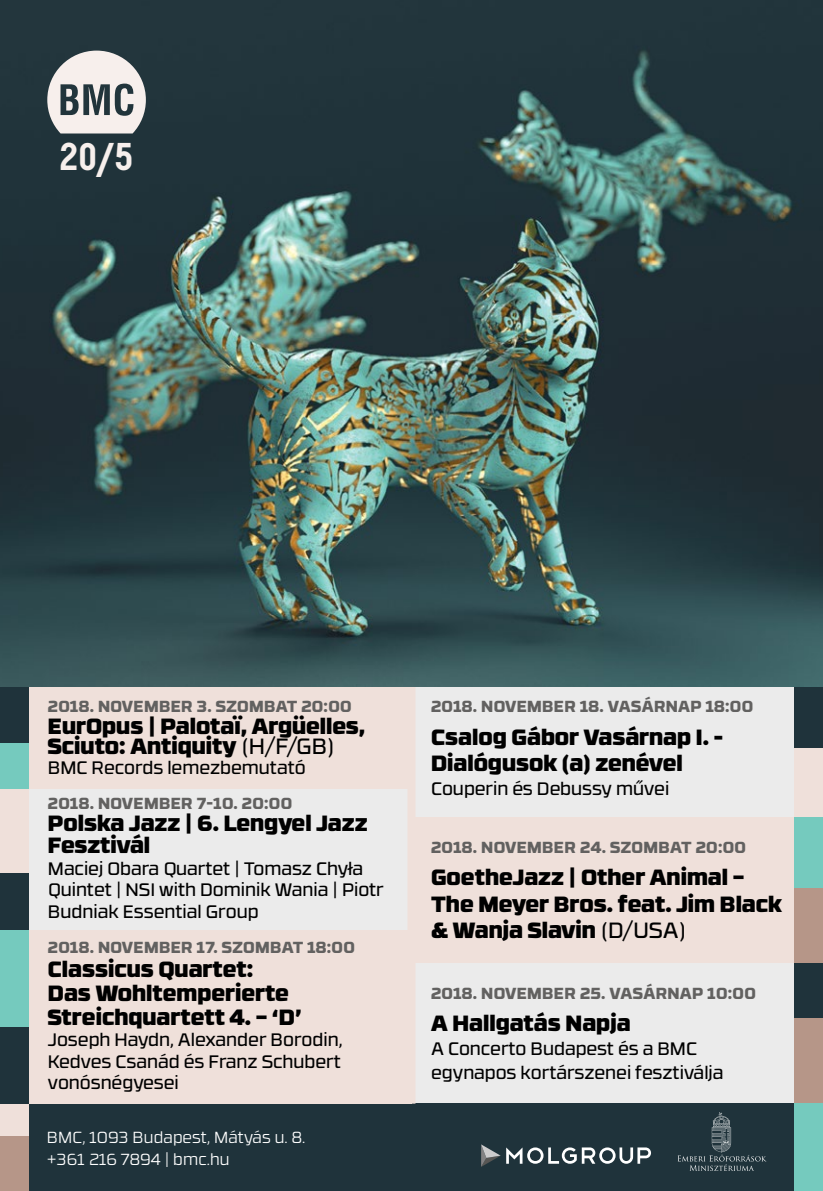
<style>
.page{position:relative;width:823px;height:1191px;background:#fff}
.page>*{position:absolute;margin:0;border:0;box-sizing:border-box;transform-origin:0 0}
.t1{font:700 38.6px "Decima Mono";color:#f7efec}
.t2{font:900 22px/26.4px "RB No 3.1";color:#000}
.t3{font:18px/21.6px "RB No 3.1";color:#000}
.t4{font:800 16px "RB No 3.1";letter-spacing:.02em;color:#626160}
.t5{font:300 16px/22px "RB No 3.1";letter-spacing:.01em;color:#fff}
.s1{font-weight:400}
</style>
<div class="page">
<div style="left:411px;top:815px;width:411px;height:149px;background:#efe0da"></div>
<div style="left:411px;top:963px;width:411px;height:140px;background:#ebebeb"></div>
<div style="left:0;top:787px;width:411px;height:143px;background:#ebebeb"></div>
<div style="left:411px;top:671px;width:411px;height:145px;background:#ebebeb"></div>
<div style="left:0;top:672px;width:411px;height:116px;background:#efe0da"></div>
<div style="left:0;top:1103px;width:822px;height:88px;background:#1f333b"></div>
<svg style="left:677px;top:1112px;width:89px;height:59px"></svg>
<svg style="left:506px;top:1147px;width:144px;height:16px"></svg>
<svg style="left:481px;top:1144px;width:19px;height:22px"></svg>
<div style="left:794px;top:806px;width:28px;height:95px;background:#75cabe"></div>
<div style="left:794px;top:723px;width:28px;height:93px;background:#efe0da"></div>
<div style="left:794px;top:672px;width:28px;height:76px;background:#1f333b"></div>
<div style="left:794px;top:1011px;width:28px;height:92px;background:#b69688"></div>
<div style="left:0;top:787px;width:28px;height:167px;background:#efe0da"></div>
<div style="left:0;top:672px;width:28px;height:96px;background:#1f333b"></div>
<div style="left:794px;top:888px;width:28px;height:81px;background:#b69688"></div>
<div style="left:0;top:743px;width:28px;height:45px;background:#75cabe"></div>
<div style="left:794px;top:1103px;width:28px;height:88px;background:#75cabe"></div>
<div style="left:0;top:1103px;width:28px;height:88px;background:#efe0da"></div>
<div style="left:0;top:1136px;width:28px;height:55px;background:#b69688"></div>
<div style="left:794px;top:962px;width:28px;height:55px;background:#1f333b"></div>
<div style="left:0;top:930px;width:411px;height:173px;background:#efe0da"></div>
<div style="left:0;top:873px;width:28px;height:57px;background:#1f333b"></div>
<div style="left:0;top:1018px;width:28px;height:85px;background:#1f333b"></div>
<div style="left:0;top:930px;width:28px;height:96px;background:#75cabe"></div>
<div style="left:407px;top:672px;width:8px;height:431px;background:#efe0da"></div>
<img style="left:1px;top:0;width:821px;height:687px">
<svg style="left:47px;top:51px;width:99px;height:82px;background:#b2b2b2"></svg>
<svg style="left:0;top:0;width:1px;height:1104px"></svg>
<svg style="left:28px;top:1177px;width:1px;height:14px"></svg>
<h1 class="t1" style="left:57px;top:134px;width:80px">20/5</h1>
<p class="t4" style="left:48px;top:693px;width:305px">2018. NOVEMBER 3. SZOMBAT 20:00</p>
<p class="t2" style="left:48px;top:714px;width:318px;line-height:20px">EurOpus | Palotaï, Argüelles,<br>Sciuto: Antiquity <span class="s1">(H/F/GB)</span></p>
<p class="t3" style="left:48px;top:756px;width:259px">BMC Records lemezbemutató</p>
<p class="t4" style="left:48px;top:790px;width:246px">2018. NOVEMBER 7-10. 20:00</p>
<p class="t2" style="left:48px;top:810px;width:321px;line-height:22px">Polska Jazz | 6. Lengyel Jazz<br>Fesztivál</p>
<p class="t3" style="left:48px;top:856px;width:337px">Maciej Obara Quartet | Tomasz Chyła<br>Quintet | NSI with Dominik Wania | Piotr<br>Budniak Essential Group</p>
<p class="t4" style="left:48px;top:933px;width:308px">2018. NOVEMBER 17. SZOMBAT 18:00</p>
<p class="t2" style="left:48px;top:954px;width:255px;line-height:24px">Classicus Quartet:<br>Das Wohltemperierte<br>Streichquartett 4. – ‘D’</p>
<p class="t3" style="left:48px;top:1027px;width:296px;text-align:justify">Joseph Haydn, Alexander Borodin, Kedves Csanád és Franz Schubert vonósnégyesei</p>
<p class="t5" style="left:47px;top:1125px;width:260px">BMC, 1093 Budapest, Mátyás u. 8. +361 216 7894 | bmc.hu</p>
<p class="t4" style="left:431px;top:693px;width:323px">2018. NOVEMBER 18. VASÁRNAP 18:00</p>
<p class="t2" style="left:431px;top:721px;width:293px">Csalog Gábor Vasárnap I. -<br>Dialógusok (a) zenével</p>
<p class="t3" style="left:431px;top:776px;width:239px">Couperin és Debussy művei</p>
<p class="t4" style="left:431px;top:834px;width:316px">2018. NOVEMBER 24. SZOMBAT 20:00</p>
<p class="t2" style="left:431px;top:862px;width:352px">GoetheJazz | Other Animal –<br>The Meyer Bros. feat. Jim Black &amp; Wanja Slavin <span class="s1">(D/USA)</span></p>
<p class="t4" style="left:431px;top:979px;width:326px">2018. NOVEMBER 25. VASÁRNAP 10:00</p>
<p class="t2" style="left:431px;top:1007px;width:201px">A Hallgatás Napja</p>
<p class="t3" style="left:431px;top:1035px;width:294px;line-height:24px">A Concerto Budapest és a BMC egynapos kortárszenei fesztiválja</p>
</div>
